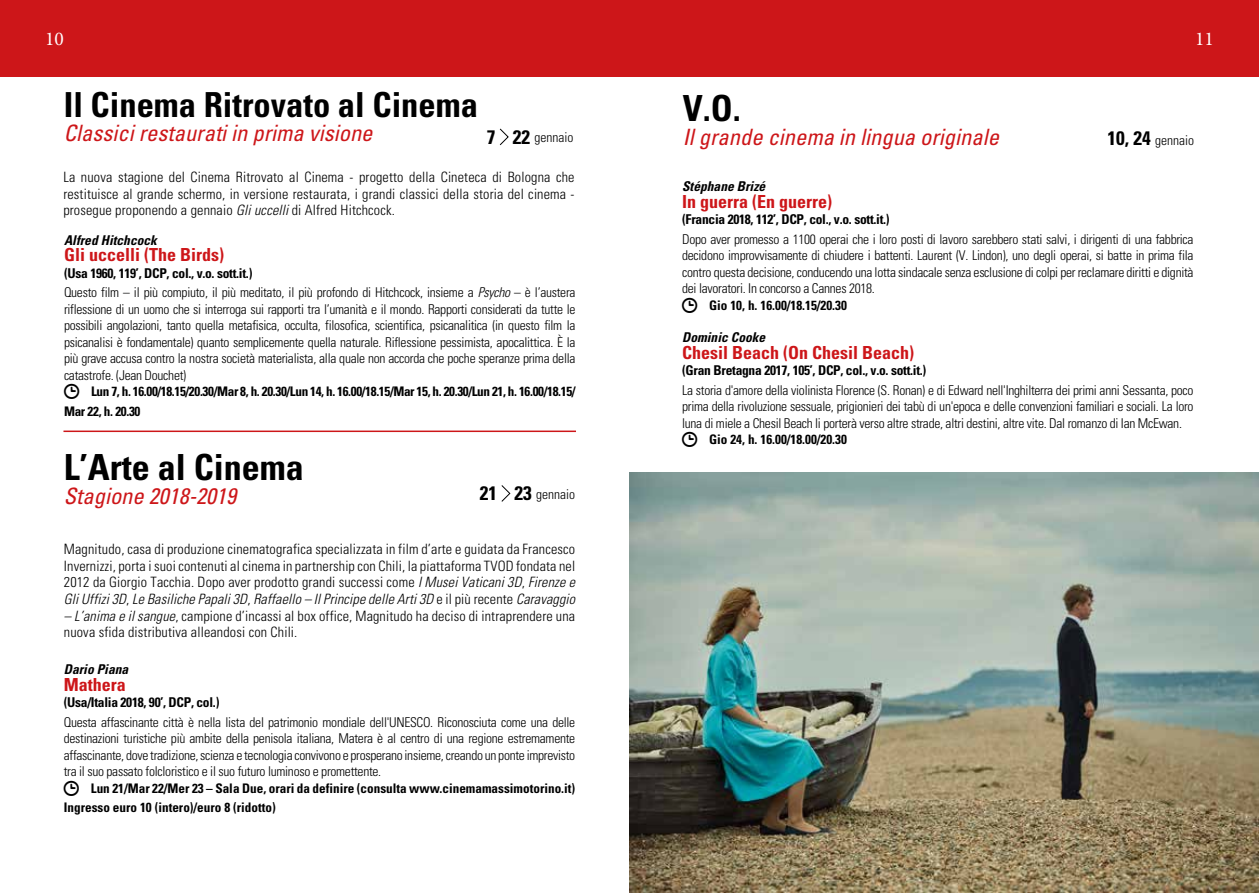
<style>
.page{position:relative;width:1259px;height:893px;background:#fff}
.page>*{position:absolute;margin:0;border:0;box-sizing:border-box;transform-origin:0 0}
.t1{font:700 condensed 36px "Univers";color:#000}
.t2{font:700 condensed 34.5px "Univers";color:#000}
.t3{font:italic condensed 22.5px "Univers";color:#cd1619}
.t4{font:19.5px "Minion Pro";color:#fff}
.t5{font:700 condensed 18px "Univers";color:#cd1619}
.t6{font:300 condensed 14.25px/16.5px "Univers";letter-spacing:.01em;color:#000;text-align:justify}
.t7{font:300 condensed 13.5px/16.5px "Univers";letter-spacing:-.02em;color:#000;text-align:justify}
.t8{font:700 condensed 13.5px "Univers";letter-spacing:-.02em;color:#000}
.t9{font:italic 700 condensed 13.5px "Univers";color:#000}
.t10{font:300 condensed 13.5px "Univers";color:#000}
.t11{font:700 condensed 13.2px/19.5px "Univers";color:#000}
.t12{font:700 condensed 13.2px/19.5px "Univers";letter-spacing:-.025em;color:#000}
.s1{font-style:italic}
.s2{font-weight:700;font-size:19.5px}
.s3{font-weight:700}
</style>
<div class="page">
<div style="left:0;top:0;width:1259px;height:77px;background:#cd1619"></div>
<svg style="left:499px;top:128px;width:10px;height:18px"></svg>
<hr style="left:63px;top:431px;width:513px;height:1px;background:#cd1619">
<svg style="left:501px;top:485px;width:10px;height:17px"></svg>
<img style="left:629px;top:472px;width:630px;height:421px">
<h3 class="t4" style="left:45px;top:26px;width:20px">10</h3>
<h3 class="t4" style="left:1195px;top:26px;width:20px">11</h3>
<h2 class="t2" style="left:64px;top:83px;width:416px">Il Cinema Ritrovato al Cinema</h2>
<h3 class="t3" style="left:64px;top:118px;width:310px">Classici restaurati in prima visione</h3>
<p class="t6" style="left:63px;top:169px;width:513px">La nuova stagione del Cinema Ritrovato al Cinema - progetto della Cineteca di Bologna che restituisce al grande schermo, in versione restaurata, i grandi classici della storia del cinema - prosegue proponendo a gennaio <span class="s1">Gli uccelli</span> di Alfred Hitchcock.</p>
<h1 class="t1" style="left:682px;top:86px;width:59px">V.O.</h1>
<p class="t10" style="left:487px;top:129px;width:88px"><span class="s2">7 22</span> gennaio</p>
<h3 class="t3" style="left:682px;top:122px;width:318px">Il grande cinema in lingua originale</h3>
<p class="t10" style="left:1107px;top:132px;width:88px"><span class="s2">10, 24</span> gennaio</p>
<p class="t9" style="left:682px;top:178px;width:85px">Stéphane Brizé</p>
<h3 class="t5" style="left:682px;top:190px;width:151px">In guerra (En guerre)</h3>
<p class="t8" style="left:682px;top:211px;width:209px">(Francia 2018, 112’, DCP, col., v.o. sott.it.)</p>
<p class="t7" style="left:682px;top:231px;width:513px">Dopo aver promesso a 1100 operai che i loro posti di lavoro sarebbero stati salvi, i dirigenti di una fabbrica decidono improvvisamente di chiudere i battenti. Laurent (V. Lindon), uno degli operai, si batte in prima fila contro questa decisione, conducendo una lotta sindacale senza esclusione di colpi per reclamare diritti e dignità dei lavoratori. In concorso a Cannes 2018.</p>
<p class="t11" style="left:709px;top:295px;width:139px">Gio 10, h. 16.00/18.15/20.30</p>
<p class="t9" style="left:682px;top:329px;width:85px">Dominic Cooke</p>
<h3 class="t5" style="left:682px;top:341px;width:234px">Chesil Beach (On Chesil Beach)</h3>
<p class="t8" style="left:682px;top:362px;width:246px">(Gran Bretagna 2017, 105’, DCP, col., v.o. sott.it.)</p>
<p class="t7" style="left:682px;top:382px;width:513px">La storia d'amore della violinista Florence (S. Ronan) e di Edward nell'Inghilterra dei primi anni Sessanta, poco prima della rivoluzione sessuale, prigionieri dei tabù di un'epoca e delle convenzioni familiari e sociali. La loro luna di miele a Chesil Beach li porterà verso altre strade, altri destini, altre vite. Dal romanzo di Ian McEwan.</p>
<p class="t11" style="left:709px;top:430px;width:139px">Gio 24, h. 16.00/18.00/20.30</p>
<p class="t9" style="left:64px;top:232px;width:95px">Alfred Hitchcock</p>
<h3 class="t5" style="left:64px;top:244px;width:162px">Gli uccelli (The Birds)</h3>
<p class="t7" style="left:64px;top:263px;width:513px;line-height:19.5px"><span class="s3">(Usa 1960, 119’, DCP, col., v.o. sott.it.)<br></span>Questo film – il più compiuto, il più meditato, il più profondo di Hitchcock, insieme a <span class="s1">Psycho</span> – è l’austera</p>
<p class="t7" style="left:64px;top:301px;width:513px">riflessione di un uomo che si interroga sui rapporti tra l’umanità e il mondo. Rapporti considerati da tutte le possibili angolazioni, tanto quella metafisica, occulta, filosofica, scientifica, psicanalitica (in questo film la psicanalisi è fondamentale) quanto semplicemente quella naturale. Riflessione pessimista, apocalittica. È la più grave accusa contro la nostra società materialista, alla quale non accorda che poche speranze prima della catastrofe. (Jean Douchet)</p>
<p class="t12" style="left:64px;top:382px;width:513px;text-indent:27px">Lun 7, h. 16.00/18.15/20.30/Mar 8, h. 20.30/Lun 14, h. 16.00/18.15/Mar 15, h. 20.30/Lun 21, h. 16.00/18.15/<br>Mar 22, h. 20.30</p>
<h1 class="t1" style="left:64px;top:445px;width:241px">L’Arte al Cinema</h1>
<h3 class="t3" style="left:64px;top:482px;width:174px">Stagione 2018-2019</h3>
<p class="t10" style="left:480px;top:486px;width:97px"><span class="s2">21 23</span> gennaio</p>
<p class="t6" style="left:64px;top:541px;width:513px">Magnitudo, casa di produzione cinematografica specializzata in film d’arte e guidata da Francesco Invernizzi, porta i suoi contenuti al cinema in partnership con Chili, la piattaforma TVOD fondata nel 2012 da Giorgio Tacchia. Dopo aver prodotto grandi successi come <span class="s1">I Musei Vaticani 3D</span>, <span class="s1">Firenze e Gli Uffizi 3D</span>, <span class="s1">Le Basiliche Papali 3D</span>, <span class="s1">Raffaello – Il Principe delle Arti 3D</span> e il più recente <span class="s1">Caravaggio</span></p>
<p class="t6" style="left:64px;top:607px;width:513px"><span class="s1">– L’anima e il sangue</span>, campione d’incassi al box office, Magnitudo ha deciso di intraprendere una nuova sfida distributiva alleandosi con Chili.</p>
<p class="t9" style="left:64px;top:661px;width:66px">Dario Piana</p>
<h3 class="t5" style="left:64px;top:673px;width:63px">Mathera</h3>
<p class="t8" style="left:64px;top:694px;width:157px">(Usa/Italia 2018, 90’, DCP, col.)</p>
<p class="t7" style="left:64px;top:714px;width:513px">Questa affascinante città è nella lista del patrimonio mondiale dell'UNESCO. Riconosciuta come una delle destinazioni turistiche più ambite della penisola italiana, Matera è al centro di una regione estremamente affascinante, dove tradizione, scienza e tecnologia convivono e prosperano insieme, creando un ponte imprevisto tra il suo passato folcloristico e il suo futuro luminoso e promettente.</p>
<p class="t11" style="left:64px;top:778px;width:513px;text-indent:27px">Lun 21/Mar 22/Mer 23 – Sala Due, orari da definire (consulta www.cinemamassimotorino.it)<br>Ingresso euro 10 (intero)/euro 8 (ridotto)</p>
</div>
